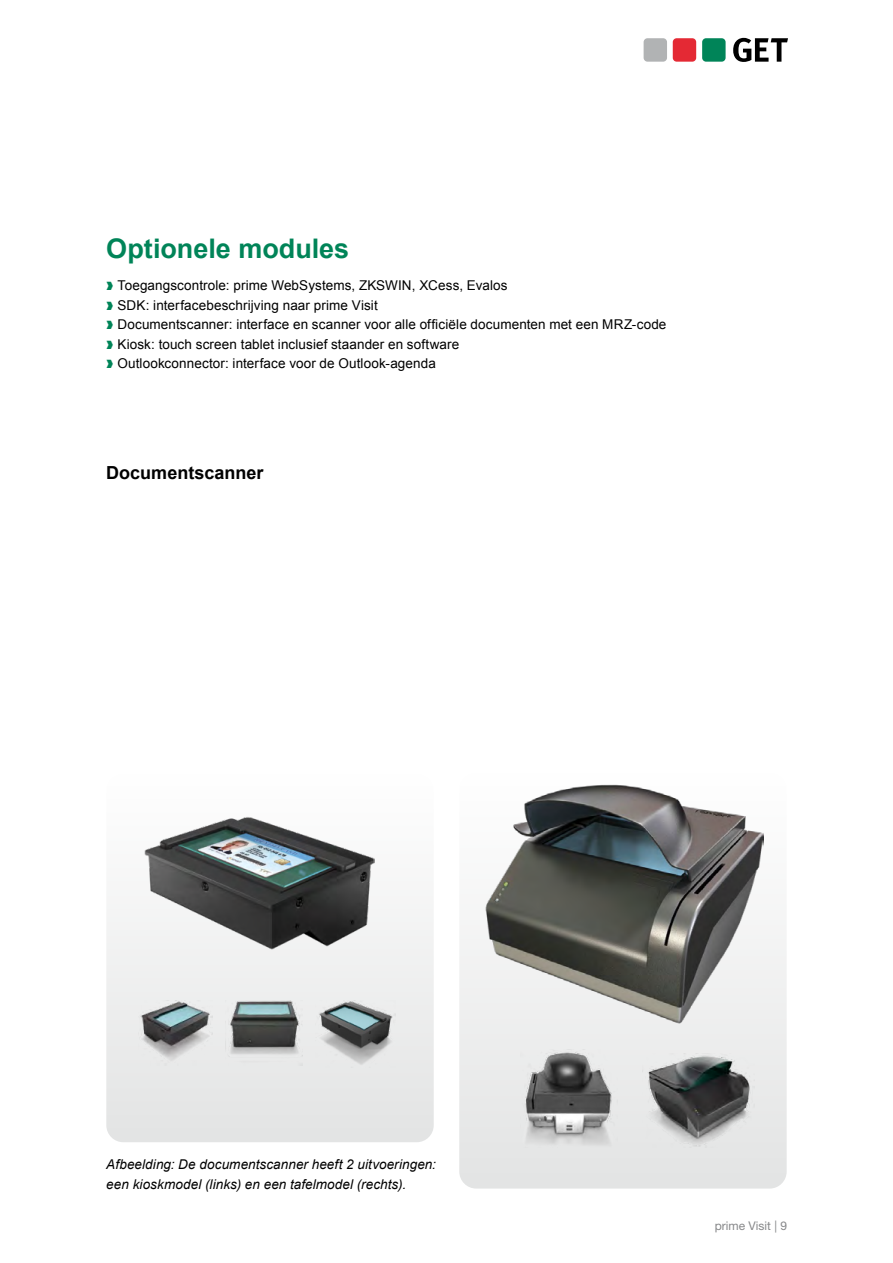
<style>
.page{position:relative;width:893px;height:1263px;background:#fff}
.page>*{position:absolute;margin:0;border:0;box-sizing:border-box;transform-origin:0 0}
.t1{font:700 27px "Arial";color:#008458}
.t2{font:700 18px "Arial";color:#000}
.t3{font:13.5px/19.5px "Arial";letter-spacing:.01em;color:#000}
.t4{font:italic 13.5px/19.5px "Arial";letter-spacing:.005em;color:#000}
.t5{font:12px "Helvetica Neue LT Std";color:#87888a}
.s1{color:#008458}
</style>
<div class="page">
<div style="left:106px;top:774px;width:328px;height:368px;background:linear-gradient(to bottom,#fefefe,#e3e4e4);border-radius:17px"></div>
<img style="left:145px;top:817px;width:229px;height:133px">
<img style="left:138px;top:1000px;width:75px;height:66px">
<img style="left:226px;top:1000px;width:76px;height:65px">
<img style="left:315px;top:1000px;width:80px;height:67px">
<div style="left:459px;top:772px;width:328px;height:416px;background:linear-gradient(to bottom,#fefefe,#e3e4e4);border-radius:17px"></div>
<img style="left:485px;top:784px;width:278px;height:240px">
<img style="left:643px;top:1053px;width:112px;height:95px">
<img style="left:520px;top:1050px;width:97px;height:98px">
<svg style="left:733px;top:38px;width:55px;height:24px"></svg>
<div style="left:702px;top:38px;width:24px;height:24px;background:#008458;border-radius:4px"></div>
<div style="left:673px;top:38px;width:23px;height:24px;background:#e42934;border-radius:4px"></div>
<div style="left:644px;top:38px;width:23px;height:24px;background:#b1b3b4;border-radius:4px"></div>
<h1 class="t1" style="left:106px;top:230px;width:244px">Optionele modules</h1>
<p class="t3" style="left:106px;top:276px;width:562px"><span class="s1">❱</span> Toegangscontrole: prime WebSystems, ZKSWIN, XCess, Evalos<br><span class="s1">❱</span> SDK: interfacebeschrijving naar prime Visit<br><span class="s1">❱</span> Documentscanner: interface en scanner voor alle officiële documenten met een MRZ-code <span class="s1">❱</span> Kiosk: touch screen tablet inclusief staander en software<br><span class="s1">❱</span> Outlookconnector: interface voor de Outlook-agenda</p>
<h2 class="t2" style="left:106px;top:460px;width:159px">Documentscanner</h2>
<p class="t4" style="left:106px;top:1155px;width:331px">Afbeelding: De documentscanner heeft 2 uitvoeringen: een kioskmodel (links) en een tafelmodel (rechts).</p>
<p class="t5" style="left:715px;top:1218px;width:74px">prime Visit | 9</p>
</div>
